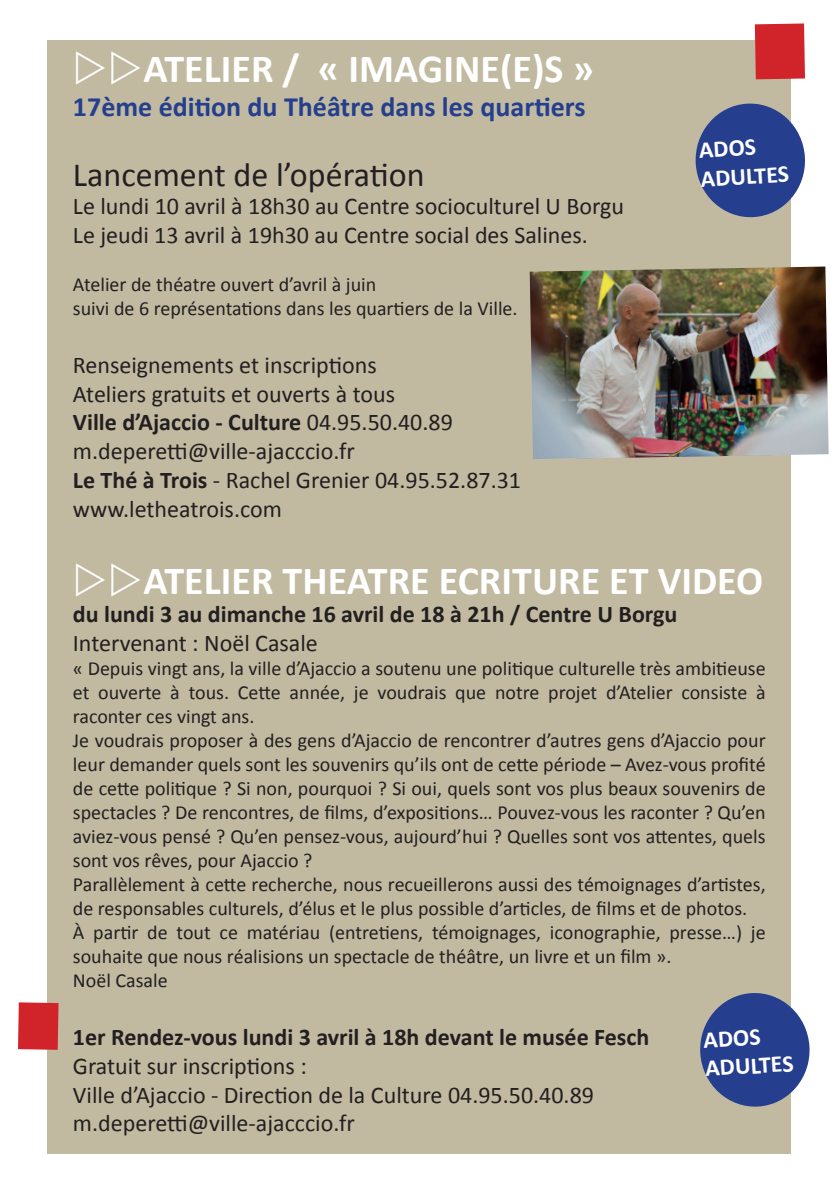
<style>
.page{position:relative;width:840px;height:1191px;background:#fff}
.page>*{position:absolute;margin:0;border:0;box-sizing:border-box;transform-origin:0 0}
.t1{font:700 40px "Calibri";color:#fff}
.t2{font:34px "Calibri";color:#231f20}
.t3{font:700 28px "Calibri";color:#253f8e}
.t4{font:24px/28.8px "Calibri";color:#231f20}
.t5{font:700 24px "Calibri";color:#231f20}
.t6{font:700 24px/29px "Calibri";color:#fff}
.t7{font:20px/24px "Calibri";color:#231f20}
.s1{font-weight:700}
</style>
<div class="page">
<div style="left:47px;top:40px;width:743px;height:1114px;background:#c1baa1"></div>
<div style="left:18px;top:1002px;width:40px;height:47px;background:#d1232a"></div>
<div style="left:754px;top:23px;width:50px;height:56px;background:#d1232a"></div>
<img style="left:529px;top:266px;width:299px;height:193px">
<svg style="left:695px;top:102px;width:110px;height:117px"></svg>
<svg style="left:700px;top:991px;width:110px;height:117px"></svg>
<h1 class="t1" style="left:143px;top:43px;width:452px">ATELIER / « IMAGINE(E)S »</h1>
<h3 class="t3" style="left:73px;top:89px;width:514px">17ème édition du Théâtre dans les quartiers</h3>
<h2 class="t2" style="left:73px;top:153px;width:353px">Lancement de l’opération</h2>
<p class="t4" style="left:73px;top:192px;width:552px">Le lundi 10 avril à 18h30 au Centre socioculturel U Borgu<br>Le jeudi 13 avril à 19h30 au Centre social des Salines.</p>
<p class="t7" style="left:73px;top:272px;width:446px">Atelier de théatre ouvert d’avril à juin<br>suivi de 6 représentations dans les quartiers de la Ville.</p>
<p class="t4" style="left:73px;top:350px;width:449px">Renseignements et inscriptions<br>Ateliers gratuits et ouverts à tous<br><span class="s1">Ville d’Ajaccio - Culture</span> 04.95.50.40.89 m.deperetti@ville-ajacccio.fr<br><span class="s1">Le Thé à Trois</span> - Rachel Grenier 04.95.52.87.31 www.letheatrois.com</p>
<p class="t6" style="left:697px;top:136px;width:90px;rotate:-4deg">ADOS<br>ADULTES</p>
<h1 class="t1" style="left:143px;top:555px;width:621px">ATELIER THEATRE ECRITURE ET VIDEO</h1>
<p class="t5" style="left:73px;top:599px;width:605px">du lundi 3 au dimanche 16 avril de 18 à 21h / Centre U Borgu</p>
<p class="t4" style="left:73px;top:629px;width:246px">Intervenant : Noël Casale</p>
<p class="t7" style="left:73px;top:656px;width:694px">« Depuis vingt ans, la ville d’Ajaccio a soutenu une politique culturelle très ambitieuse et ouverte à tous. Cette année, je voudrais que notre projet d’Atelier consiste à raconter ces vingt ans.<br>Je voudrais proposer à des gens d’Ajaccio de rencontrer d’autres gens d’Ajaccio pour leur demander quels sont les souvenirs qu’ils ont de cette période – Avez-vous profité de cette politique ? Si non, pourquoi ? Si oui, quels sont vos plus beaux souvenirs de spectacles ? De rencontres, de films, d’expositions… Pouvez-vous les raconter ? Qu’en aviez-vous pensé ? Qu’en pensez-vous, aujourd’hui ? Quelles sont vos attentes, quels sont vos rêves, pour Ajaccio ?<br>Parallèlement à cette recherche, nous recueillerons aussi des témoignages d’artistes, de responsables culturels, d’élus et le plus possible d’articles, de films et de photos.<br>À partir de tout ce matériau (entretiens, témoignages, iconographie, presse…) je souhaite que nous réalisions un spectacle de théâtre, un livre et un film ».<br>Noël Casale</p>
<p class="t5" style="left:73px;top:1021px;width:577px">1er Rendez-vous lundi 3 avril à 18h devant le musée Fesch</p>
<p class="t4" style="left:73px;top:1051px;width:522px">Gratuit sur inscriptions :<br>Ville d’Ajaccio - Direction de la Culture 04.95.50.40.89 m.deperetti@ville-ajacccio.fr</p>
<p class="t6" style="left:701px;top:1025px;width:90px;rotate:-4deg">ADOS<br>ADULTES</p>
</div>
